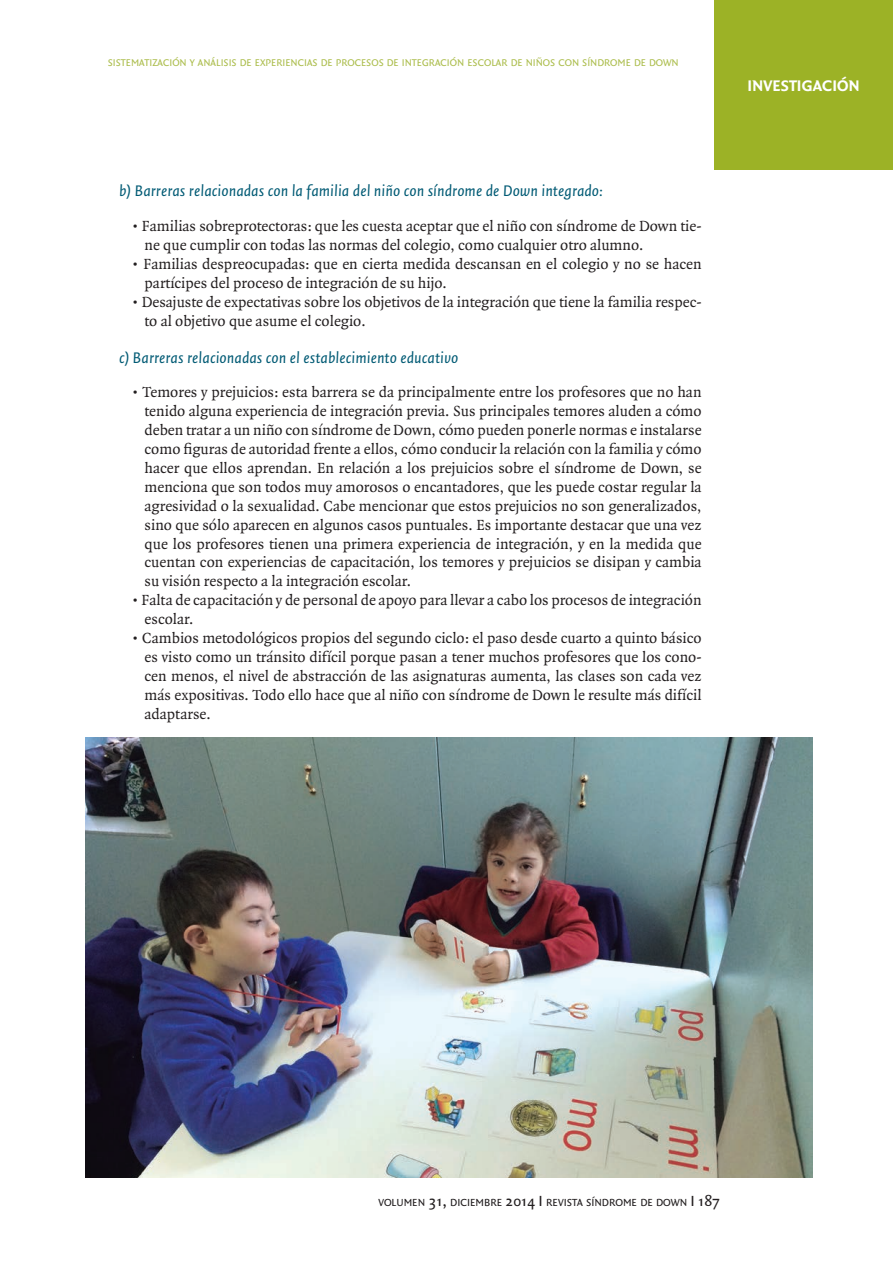
<style>
.page{position:relative;width:893px;height:1263px;background:#fff}
.page>*{position:absolute;margin:0;border:0;box-sizing:border-box;transform-origin:0 0}
.Título_3{font:italic 16.5px "Quadraat Sans";color:#005a74}
.t1{font:700 16.5px "Quadraat Sans";color:#fff}
.t2{font:15.75px/18.9px "Quadraat";color:#231f20}
.t3{font:10.95px "Quadraat Sans";color:#231f20}
.Titulito{font:10.5px "Quadraat Sans";color:#adbe4f}
.s1{font-style:italic}
.s2{font-size:15.75px}
</style>
<div class="page">
<div style="left:714px;top:0;width:179px;height:170px;background:#9cb226"></div>
<img style="left:85px;top:738px;width:727px;height:440px">
<p class="Titulito" style="left:108px;top:56px;width:572px">SISTEMATIZACIÓN Y ANÁLISIS DE EXPERIENCIAS DE PROCESOS DE INTEGRACIÓN ESCOLAR DE NIÑOS CON SÍNDROME DE DOWN</p>
<p class="Título_3" style="left:119px;top:183px;width:485px">b) Barreras relacionadas con la familia del niño con síndrome de Down integrado:</p>
<p class="t2" style="left:145px;top:217px;width:559px;text-indent:-13px">• Familias sobreprotectoras: que les cuesta aceptar que el niño con síndrome de Down tie&shy;ne que cumplir con todas las normas del colegio, como cualquier otro alumno.</p>
<p class="t2" style="left:145px;top:255px;width:559px;text-indent:-13px"><span class="s1">•</span> Familias despreocupadas: que en cierta medida descansan en el colegio y no se hacen partícipes del proceso de integración de su hijo.</p>
<p class="t2" style="left:145px;top:293px;width:559px;text-indent:-13px"><span class="s1">•</span> Desajuste de expectativas sobre los objetivos de la integración que tiene la familia respec&shy;to al objetivo que asume el colegio.</p>
<p class="Título_3" style="left:119px;top:349px;width:341px">c) Barreras relacionadas con el establecimiento educativo</p>
<p class="t2" style="left:145px;top:383px;width:559px;text-align:justify;text-indent:-13px"><span class="s1">•</span> Temores y prejuicios: esta barrera se da principalmente entre los profesores que no han tenido alguna experiencia de integración previa. Sus principales temores aluden a cómo deben tratar a un niño con síndrome de Down, cómo pueden ponerle normas e instalarse como figuras de autoridad frente a ellos, cómo conducir la relación con la familia y cómo hacer que ellos aprendan. En relación a los prejuicios sobre el síndrome de Down, se menciona que son todos muy amorosos o encantadores, que les puede costar regular la agresividad o la sexualidad. Cabe mencionar que estos prejuicios no son generalizados, sino que sólo aparecen en algunos casos puntuales. Es importante destacar que una vez que los profesores tienen una primera experiencia de integración, y en la medida que cuentan con experiencias de capacitación, los temores y prejuicios se disipan y cambia su visión respecto a la integración escolar.</p>
<p class="t2" style="left:145px;top:591px;width:559px;text-indent:-13px"><span class="s1">•</span> Falta de capacitación y de personal de apoyo para llevar a cabo los procesos de integración escolar.</p>
<p class="t2" style="left:145px;top:629px;width:559px;text-align:justify;text-indent:-13px"><span class="s1">•</span> Cambios metodológicos propios del segundo ciclo: el paso desde cuarto a quinto básico es visto como un tránsito difícil porque pasan a tener muchos profesores que los cono&shy;cen menos, el nivel de abstracción de las asignaturas aumenta, las clases son cada vez más expositivas. Todo ello hace que al niño con síndrome de Down le resulte más difícil adaptarse.</p>
<p class="t1" style="left:748px;top:76px;width:114px">INVESTIGACIÓN</p>
<p class="t3" style="left:378px;top:1196px;width:343px">VOLUMEN <span class="s2">31,</span> DICIEMBRE <span class="s2">2014 I</span> REVISTA SÍNDROME DE DOWN <span class="s2">I</span> <span class="s2">187</span></p>
</div>
